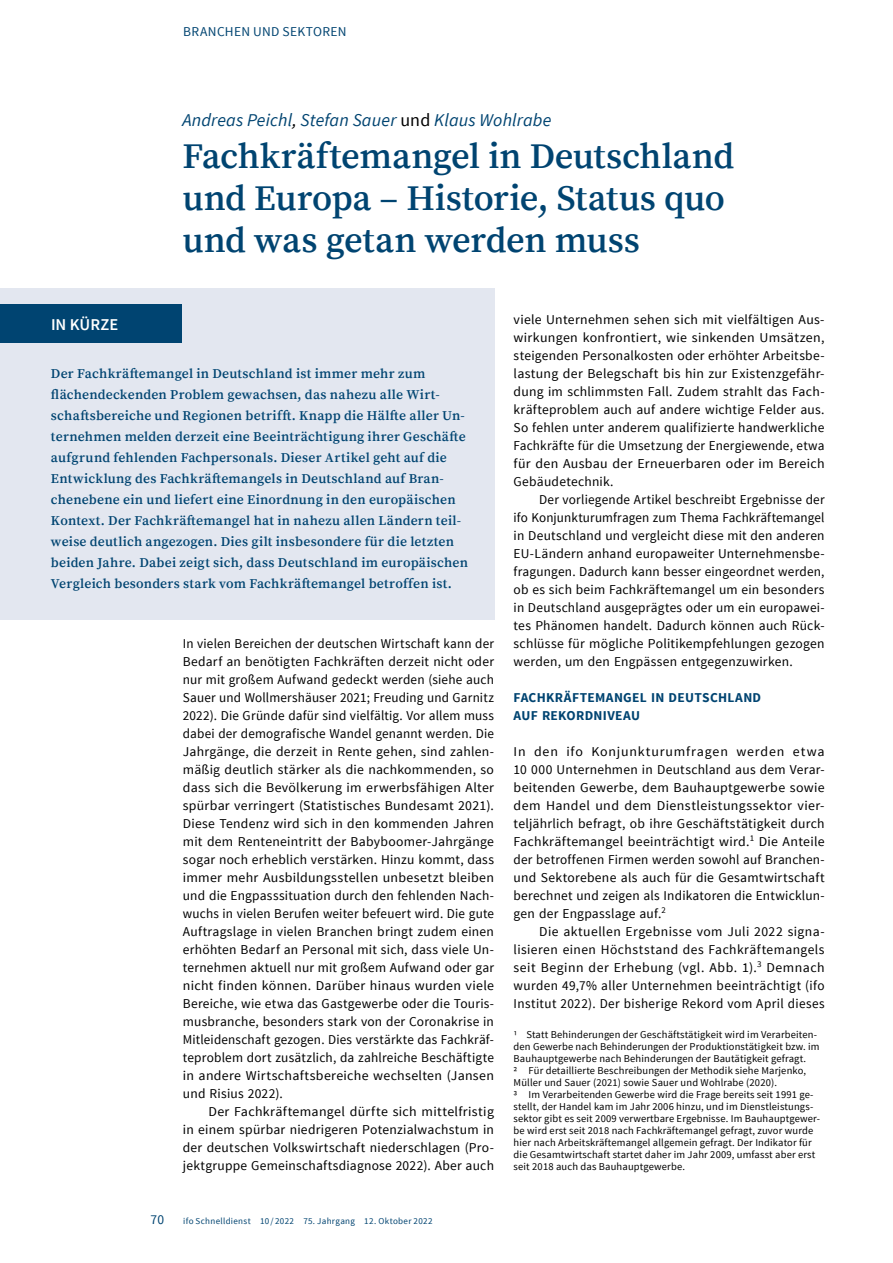
<style>
.page{position:relative;width:893px;height:1263px;background:#fff}
.page>*{position:absolute;margin:0;border:0;box-sizing:border-box;transform-origin:0 0}
.t1{font:600 36px/42px "Source Serif Pro";letter-spacing:-.01em;color:#004471}
.t2{font:italic 18px "Source Sans Pro";letter-spacing:.01em;color:#004471}
.t3{font:600 16.5px "Source Sans Pro";color:#fff}
.t4{font:13.5px/18px "Source Sans Pro";letter-spacing:.02em;color:#000;text-align:justify}
.t5{font:600 13.5px/21px "Source Serif Pro";letter-spacing:.015em;color:#004471}
.t6{font:700 13.5px/18px "Source Sans Pro";letter-spacing:.02em;color:#004471}
.t7{font:13.5px "Source Sans Pro";letter-spacing:.02em;color:#004471}
.t8{font:10.5px/12px "Source Sans Pro";letter-spacing:.015em;color:#000}
.t9{font:9px "Source Sans Pro";letter-spacing:.035em;color:#004471}
.s1{color:#000}
.s2{font-style:normal;color:#000}
</style>
<div class="page">
<div style="left:0;top:288px;width:494px;height:332px;background:#e3e7f0"></div>
<div style="left:0;top:305px;width:182px;height:38px;background:#004471"></div>
<p class="t7" style="left:183px;top:23px;width:165px">BRANCHEN UND SEKTOREN</p>
<h2 class="t2" style="left:182px;top:109px;width:370px">Andreas Peichl<span class="s1">,</span> Stefan Sauer <span class="s2">und</span> Klaus Wohlrabe</h2>
<h1 class="t1" style="left:182px;top:136px;width:553px">Fachkräftemangel in Deutschland und Europa – Historie, Status quo und was getan werden muss</h1>
<p class="t3" style="left:51px;top:314px;width:69px">IN KÜRZE</p>
<p class="t5" style="left:51px;top:364px;width:419px">Der Fachkräftemangel in Deutschland ist immer mehr zum flächendeckenden Problem gewachsen, das nahezu alle Wirt&shy;schaftsbereiche und Regionen betrifft. Knapp die Hälfte aller Un&shy;ternehmen melden derzeit eine Beeinträchtigung ihrer Geschäfte aufgrund fehlenden Fachpersonals. Dieser Artikel geht auf die Entwicklung des Fachkräftemangels in Deutschland auf Bran&shy;chenebene ein und liefert eine Einordnung in den europäischen Kontext. Der Fachkräftemangel hat in nahezu allen Ländern teil&shy;weise deutlich angezogen. Dies gilt insbesondere für die letzten beiden Jahre. Dabei zeigt sich, dass Deutschland im europäischen Vergleich besonders stark vom Fachkräftemangel betroffen ist.</p>
<p class="t4" style="left:183px;top:635px;width:313px">In vielen Bereichen der deutschen Wirtschaft kann der Bedarf an benötigten Fachkräften derzeit nicht oder nur mit großem Aufwand gedeckt werden (siehe auch Sauer und Wollmershäuser 2021; Freuding und Garnitz 2022). Die Gründe dafür sind vielfältig. Vor allem muss dabei der demografische Wandel genannt werden. Die Jahrgänge, die derzeit in Rente gehen, sind zahlen&shy;mäßig deutlich stärker als die nachkommenden, so dass sich die Bevölkerung im erwerbsfähigen Alter spürbar verringert (Statistisches Bundesamt 2021).<br>Diese Tendenz wird sich in den kommenden Jahren mit dem Renteneintritt der Babyboomer-Jahrgänge sogar noch erheblich verstärken. Hinzu kommt, dass immer mehr Ausbildungsstellen unbesetzt bleiben und die Engpasssituation durch den fehlenden Nach&shy;wuchs in vielen Berufen weiter befeuert wird. Die gute Auftragslage in vielen Branchen bringt zudem einen erhöhten Bedarf an Personal mit sich, dass viele Un&shy;ternehmen aktuell nur mit großem Aufwand oder gar nicht finden können. Darüber hinaus wurden viele Bereiche, wie etwa das Gastgewerbe oder die Touris&shy;musbranche, besonders stark von der Coronakrise in Mitleidenschaft gezogen. Dies verstärkte das Fachkräf&shy;teproblem dort zusätzlich, da zahlreiche Beschäftigte in andere Wirtschaftsbereiche wechselten (Jansen und Risius 2022).</p>
<p class="t4" style="left:183px;top:1103px;width:313px;text-indent:26px">Der Fachkräftemangel dürfte sich mittelfristig in einem spürbar niedrigeren Potenzialwachstum in der deutschen Volkswirtschaft niederschlagen (Pro&shy;jektgruppe Gemeinschaftsdiagnose 2022). Aber auch</p>
<p class="t7" style="left:151px;top:1211px;width:15px">70</p>
<p class="t9" style="left:183px;top:1215px;width:251px">ifo Schnelldienst 10 / 2022 75. Jahrgang 12. Oktober 2022</p>
<p class="t4" style="left:514px;top:311px;width:313px">viele Unternehmen sehen sich mit vielfältigen Aus&shy;wirkungen konfrontiert, wie sinkenden Umsätzen, steigenden Personalkosten oder erhöhter Arbeitsbe&shy;lastung der Belegschaft bis hin zur Existenzgefähr&shy;dung im schlimmsten Fall. Zudem strahlt das Fach&shy;kräfteproblem auch auf andere wichtige Felder aus.<br>So fehlen unter anderem qualifizierte handwerkliche Fachkräfte für die Umsetzung der Energiewende, etwa für den Ausbau der Erneuerbaren oder im Bereich Gebäudetechnik.</p>
<p class="t4" style="left:514px;top:491px;width:313px;text-indent:26px">Der vorliegende Artikel beschreibt Ergebnisse der ifo Konjunkturumfragen zum Thema Fachkräftemangel in Deutschland und vergleicht diese mit den anderen EU-Ländern anhand europaweiter Unternehmensbe&shy;fragungen. Dadurch kann besser eingeordnet werden, ob es sich beim Fachkräftemangel um ein besonders in Deutschland ausgeprägtes oder um ein europawei&shy;tes Phänomen handelt. Dadurch können auch Rück&shy;schlüsse für mögliche Politikempfehlungen gezogen werden, um den Engpässen entgegenzuwirken.</p>
<p class="t6" style="left:514px;top:689px;width:249px">FACHKRÄFTEMANGEL IN DEUTSCHLAND<br>AUF REKORDNIVEAU</p>
<p class="t4" style="left:514px;top:743px;width:313px">In den ifo Konjunkturumfragen werden etwa 10 000 Unternehmen in Deutschland aus dem Verar&shy;beitenden Gewerbe, dem Bauhauptgewerbe sowie dem Handel und dem Dienstleistungssektor vier&shy;teljährlich befragt, ob ihre Geschäftstätigkeit durch Fachkräftemangel beeinträchtigt wird.<sup>1</sup> Die Anteile der betroffenen Firmen werden sowohl auf Branchen&shy;und Sektorebene als auch für die Gesamtwirtschaft berechnet und zeigen als Indikatoren die Entwicklun&shy;gen der Engpasslage auf.<sup>2</sup></p>
<p class="t4" style="left:514px;top:923px;width:312px;text-indent:26px">Die aktuellen Ergebnisse vom Juli 2022 signa&shy;lisieren einen Höchststand des Fachkräftemangels seit Beginn der Erhebung (vgl. Abb. 1).<sup>3</sup> Demnach wurden 49,7% aller Unternehmen beeinträchtigt (ifo Institut 2022). Der bisherige Rekord vom April dieses</p>
<p class="t8" style="left:514px;top:1029px;width:308px">1 Statt Behinderungen der Geschäftstätigkeit wird im Verarbeiten&shy;den Gewerbe nach Behinderungen der Produktionstätigkeit bzw. im Bauhauptgewerbe nach Behinderungen der Bautätigkeit gefragt.<br>2 Für detaillierte Beschreibungen der Methodik siehe Marjenko, Müller und Sauer (2021) sowie Sauer und Wohlrabe (2020).<br>3 Im Verarbeitenden Gewerbe wird die Frage bereits seit 1991 ge&shy;stellt, der Handel kam im Jahr 2006 hinzu, und im Dienstleistungs&shy;sektor gibt es seit 2009 verwertbare Ergebnisse. Im Bauhauptgewer&shy;be wird erst seit 2018 nach Fachkräftemangel gefragt, zuvor wurde hier nach Arbeitskräftemangel allgemein gefragt. Der Indikator für die Gesamtwirtschaft startet daher im Jahr 2009, umfasst aber erst seit 2018 auch das Bauhauptgewerbe.</p>
</div>
